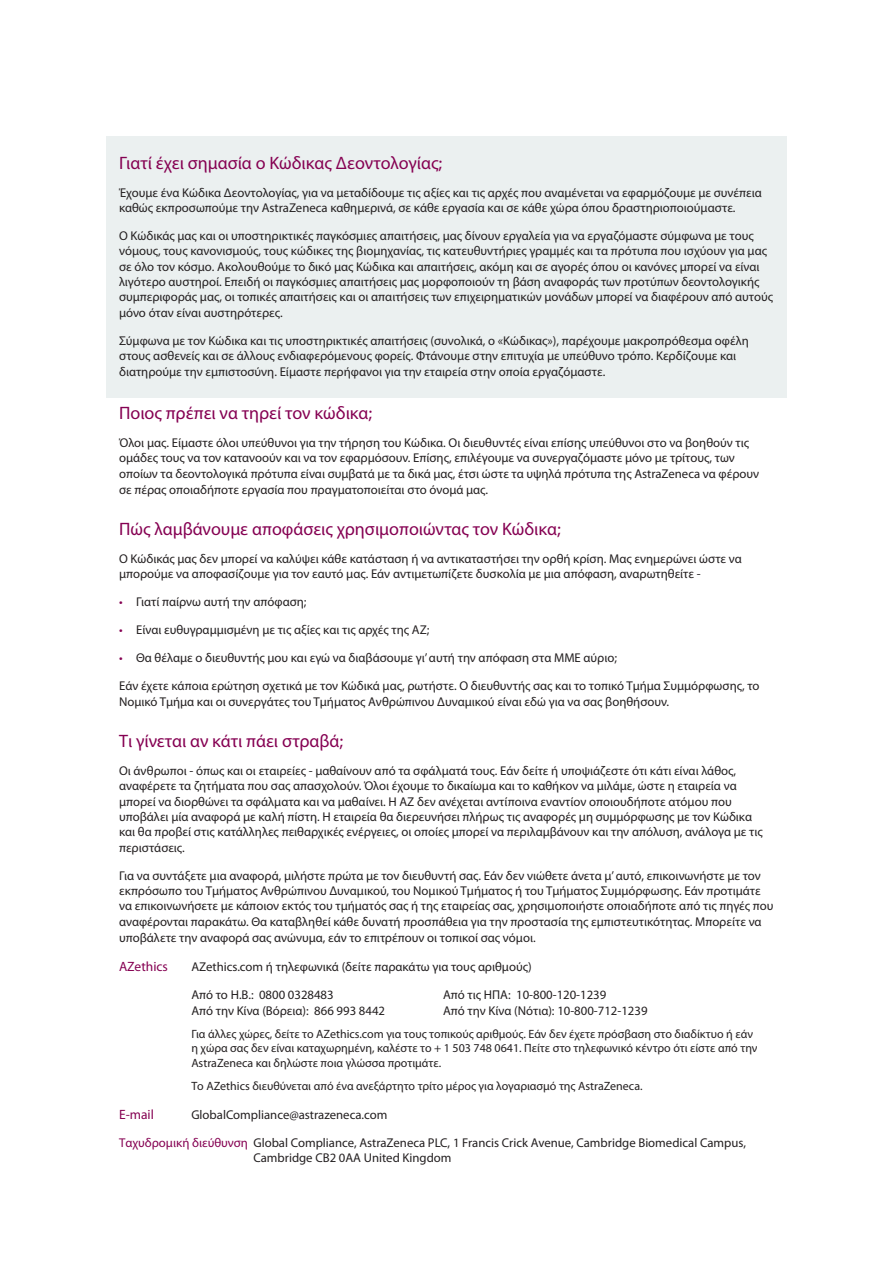
<style>
.page{position:relative;width:893px;height:1263px;background:#fff}
.page>*{position:absolute;margin:0;border:0;box-sizing:border-box;transform-origin:0 0}
.t1{font:18px "Myriad Pro";color:#850152}
.t2{font:13.5px "Myriad Pro";color:#850152}
.t3{font:12.75px/15.3px "Myriad Pro";color:#231f20}
.t4{font:12px/14.4px "Myriad Pro";color:#231f20}
.s1{color:#850152}
</style>
<div class="page">
<div style="left:106px;top:136px;width:681px;height:261px;background:#ebf0f0"></div>
<p class="t1" style="left:119px;top:152px;width:325px">Γιατί έχει σημασία ο Κώδικας Δεοντολογίας;</p>
<p class="t3" style="left:119px;top:185px;width:644px">Έχουμε ένα Κώδικα Δεοντολογίας, για να μεταδίδουμε τις αξίες και τις αρχές που αναμένεται να εφαρμόζουμε με συνέπεια καθώς εκπροσωπούμε την AstraZeneca καθημερινά, σε κάθε εργασία και σε κάθε χώρα όπου δραστηριοποιούμαστε.</p>
<p class="t3" style="left:119px;top:228px;width:655px">Ο Κώδικάς μας και οι υποστηρικτικές παγκόσμιες απαιτήσεις, μας δίνουν εργαλεία για να εργαζόμαστε σύμφωνα με τους νόμους, τους κανονισμούς, τους κώδικες της βιομηχανίας, τις κατευθυντήριες γραμμές και τα πρότυπα που ισχύουν για μας σε όλο τον κόσμο. Ακολουθούμε το δικό μας Κώδικα και απαιτήσεις, ακόμη και σε αγορές όπου οι κανόνες μπορεί να είναι λιγότερο αυστηροί. Επειδή οι παγκόσμιες απαιτήσεις μας μορφοποιούν τη βάση αναφοράς των προτύπων δεοντολογικής συμπεριφοράς μας, οι τοπικές απαιτήσεις και οι απαιτήσεις των επιχειρηματικών μονάδων μπορεί να διαφέρουν από αυτούς μόνο όταν είναι αυστηρότερες.</p>
<p class="t3" style="left:119px;top:332px;width:631px;line-height:15.8px">Σύμφωνα με τον Κώδικα και τις υποστηρικτικές απαιτήσεις (συνολικά, ο «Κώδικας»), παρέχουμε μακροπρόθεσμα οφέλη στους ασθενείς και σε άλλους ενδιαφερόμενους φορείς. Φτάνουμε στην επιτυχία με υπεύθυνο τρόπο. Κερδίζουμε και διατηρούμε την εμπιστοσύνη. Είμαστε περήφανοι για την εταιρεία στην οποία εργαζόμαστε.</p>
<p class="t1" style="left:119px;top:402px;width:255px">Ποιος πρέπει να τηρεί τον κώδικα;</p>
<p class="t3" style="left:119px;top:435px;width:642px">Όλοι μας. Είμαστε όλοι υπεύθυνοι για την τήρηση του Κώδικα. Οι διευθυντές είναι επίσης υπεύθυνοι στο να βοηθούν τις ομάδες τους να τον κατανοούν και να τον εφαρμόσουν. Επίσης, επιλέγουμε να συνεργαζόμαστε μόνο με τρίτους, των οποίων τα δεοντολογικά πρότυπα είναι συμβατά με τα δικά μας, έτσι ώστε τα υψηλά πρότυπα της AstraZeneca να φέρουν σε πέρας οποιαδήποτε εργασία που πραγματοποιείται στο όνομά μας.</p>
<p class="t1" style="left:119px;top:517px;width:443px">Πώς λαμβάνουμε αποφάσεις χρησιμοποιώντας τον Κώδικα;</p>
<p class="t3" style="left:119px;top:550px;width:624px">Ο Κώδικάς μας δεν μπορεί να καλύψει κάθε κατάσταση ή να αντικαταστήσει την ορθή κρίση. Μας ενημερώνει ώστε να μπορούμε να αποφασίζουμε για τον εαυτό μας. Εάν αντιμετωπίζετε δυσκολία με μια απόφαση, αναρωτηθείτε -</p>
<p class="t3" style="left:119px;top:594px;width:189px"><span class="s1">•</span> Γιατί παίρνω αυτή την απόφαση;</p>
<p class="t3" style="left:119px;top:622px;width:312px"><span class="s1">•</span> Είναι ευθυγραμμισμένη με τις αξίες και τις αρχές της AZ;</p>
<p class="t3" style="left:119px;top:650px;width:500px"><span class="s1">•</span> Θα θέλαμε ο διευθυντής μου και εγώ να διαβάσουμε γι’ αυτή την απόφαση στα ΜΜΕ αύριο;</p>
<p class="t3" style="left:119px;top:677px;width:642px;line-height:16.2px">Εάν έχετε κάποια ερώτηση σχετικά με τον Κώδικά μας, ρωτήστε. Ο διευθυντής σας και το τοπικό Τμήμα Συμμόρφωσης, το<br>Νομικό Τμήμα και οι συνεργάτες του Τμήματος Ανθρώπινου Δυναμικού είναι εδώ για να σας βοηθήσουν.</p>
<p class="t1" style="left:119px;top:730px;width:226px">Τι γίνεται αν κάτι πάει στραβά;</p>
<p class="t3" style="left:119px;top:763px;width:645px">Οι άνθρωποι - όπως και οι εταιρείες - μαθαίνουν από τα σφάλματά τους. Εάν δείτε ή υποψιάζεστε ότι κάτι είναι λάθος, αναφέρετε τα ζητήματα που σας απασχολούν. Όλοι έχουμε το δικαίωμα και το καθήκον να μιλάμε, ώστε η εταιρεία να μπορεί να διορθώνει τα σφάλματα και να μαθαίνει. Η ΑΖ δεν ανέχεται αντίποινα εναντίον οποιουδήποτε ατόμου που υποβάλει μία αναφορά με καλή πίστη. Η εταιρεία θα διερευνήσει πλήρως τις αναφορές μη συμμόρφωσης με τον Κώδικα και θα προβεί στις κατάλληλες πειθαρχικές ενέργειες, οι οποίες μπορεί να περιλαμβάνουν και την απόλυση, ανάλογα με τις περιστάσεις.</p>
<p class="t3" style="left:119px;top:867px;width:656px">Για να συντάξετε μια αναφορά, μιλήστε πρώτα με τον διευθυντή σας. Εάν δεν νιώθετε άνετα μ’ αυτό, επικοινωνήστε με τον εκπρόσωπο του Τμήματος Ανθρώπινου Δυναμικού, του Νομικού Τμήματος ή του Τμήματος Συμμόρφωσης. Εάν προτιμάτε να επικοινωνήσετε με κάποιον εκτός του τμήματός σας ή της εταιρείας σας, χρησιμοποιήστε οποιαδήποτε από τις πηγές που αναφέρονται παρακάτω. Θα καταβληθεί κάθε δυνατή προσπάθεια για την προστασία της εμπιστευτικότητας. Μπορείτε να υποβάλετε την αναφορά σας ανώνυμα, εάν το επιτρέπουν οι τοπικοί σας νόμοι.</p>
<p class="t2" style="left:119px;top:958px;width:50px">AZethics</p>
<p class="t3" style="left:191px;top:959px;width:342px">AZethics.com ή τηλεφωνικά (δείτε παρακάτω για τους αριθμούς)</p>
<p class="t3" style="left:191px;top:987px;width:144px">Από το Η.Β.: 0800 0328483</p>
<p class="t3" style="left:443px;top:987px;width:165px">Από τις ΗΠΑ: 10-800-120-1239</p>
<p class="t3" style="left:191px;top:1003px;width:195px">Από την Κίνα (Βόρεια): 866 993 8442</p>
<p class="t3" style="left:443px;top:1003px;width:206px">Από την Κίνα (Νότια): 10-800-712-1239</p>
<p class="t4" style="left:191px;top:1026px;width:568px">Για άλλες χώρες, δείτε το AZethics.com για τους τοπικούς αριθμούς. Εάν δεν έχετε πρόσβαση στο διαδίκτυο ή εάν η χώρα σας δεν είναι καταχωρημένη, καλέστε το + 1 503 748 0641. Πείτε στο τηλεφωνικό κέντρο ότι είστε από την<br>AstraZeneca και δηλώστε ποια γλώσσα προτιμάτε.</p>
<p class="t4" style="left:191px;top:1078px;width:453px">Το AZethics διευθύνεται από ένα ανεξάρτητο τρίτο μέρος για λογαριασμό της AstraZeneca.</p>
<p class="t2" style="left:119px;top:1106px;width:36px">E-mail</p>
<p class="t3" style="left:191px;top:1106px;width:198px">GlobalCompliance@astrazeneca.com</p>
<p class="t3" style="left:253px;top:1134px;width:494px;text-indent:-134px"><span class="s1">Ταχυδρομική διεύθυνση</span> Global Compliance, AstraZeneca PLC, 1 Francis Crick Avenue, Cambridge Biomedical Campus,<br>Cambridge CB2 0AA United Kingdom</p>
</div>
